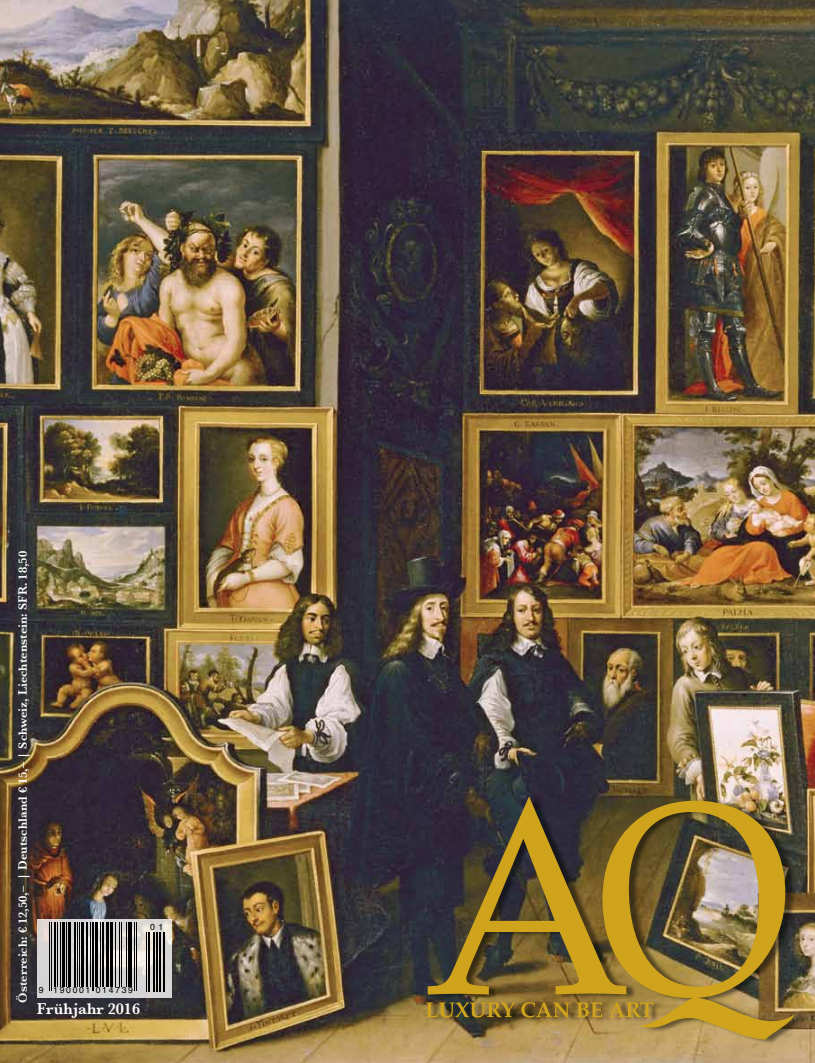
<style>
.page{position:relative;width:815px;height:1063px;background:#fff}
.page>*{position:absolute;margin:0;border:0;box-sizing:border-box;transform-origin:0 0}
.t1{font:600 16.25px "Baskerville";color:#fff}
.t2{font:600 12.5px "Baskerville";color:#fff}
.t3{font:8.75px "Helvetica";letter-spacing:.185em;color:#000}
</style>
<div class="page">
<img style="left:0;top:0;width:815px;height:1063px">
<svg style="left:37px;top:919px;width:135px;height:79px;background:#d2d0cf"></svg>
<hr style="left:49px;top:922px;width:1px;height:69px;background:#000">
<hr style="left:51px;top:922px;width:1px;height:69px;background:#000">
<hr style="left:54px;top:922px;width:2px;height:65px;background:#000">
<hr style="left:57px;top:922px;width:1px;height:65px;background:#000">
<hr style="left:60px;top:922px;width:1px;height:65px;background:#000">
<hr style="left:62px;top:922px;width:3px;height:65px;background:#000">
<hr style="left:66px;top:922px;width:1px;height:65px;background:#000">
<hr style="left:69px;top:922px;width:2px;height:65px;background:#000">
<hr style="left:74px;top:922px;width:2px;height:65px;background:#000">
<hr style="left:77px;top:922px;width:1px;height:65px;background:#000">
<hr style="left:79px;top:922px;width:1px;height:65px;background:#000">
<hr style="left:81px;top:922px;width:3px;height:65px;background:#000">
<hr style="left:86px;top:922px;width:2px;height:65px;background:#000">
<hr style="left:90px;top:922px;width:1px;height:65px;background:#000">
<hr style="left:92px;top:922px;width:1px;height:69px;background:#000">
<hr style="left:94px;top:922px;width:1px;height:69px;background:#000">
<hr style="left:95px;top:922px;width:3px;height:65px;background:#000">
<hr style="left:100px;top:922px;width:1px;height:65px;background:#000">
<hr style="left:102px;top:922px;width:2px;height:65px;background:#000">
<hr style="left:106px;top:922px;width:1px;height:65px;background:#000">
<hr style="left:108px;top:922px;width:1px;height:65px;background:#000">
<hr style="left:110px;top:922px;width:3px;height:65px;background:#000">
<hr style="left:115px;top:922px;width:1px;height:65px;background:#000">
<hr style="left:119px;top:922px;width:1px;height:65px;background:#000">
<hr style="left:121px;top:922px;width:1px;height:65px;background:#000">
<hr style="left:126px;top:922px;width:1px;height:65px;background:#000">
<hr style="left:128px;top:922px;width:3px;height:65px;background:#000">
<hr style="left:132px;top:922px;width:1px;height:65px;background:#000">
<hr style="left:134px;top:922px;width:1px;height:69px;background:#000">
<hr style="left:136px;top:922px;width:1px;height:69px;background:#000">
<hr style="left:146px;top:932px;width:1px;height:59px;background:#000">
<hr style="left:148px;top:932px;width:2px;height:59px;background:#000">
<hr style="left:153px;top:932px;width:2px;height:59px;background:#000">
<hr style="left:156px;top:932px;width:1px;height:59px;background:#000">
<hr style="left:157px;top:932px;width:1px;height:59px;background:#000">
<hr style="left:159px;top:932px;width:2px;height:59px;background:#000">
<hr style="left:163px;top:932px;width:2px;height:59px;background:#000">
<div style="left:429px;top:794px;width:376px;height:250px;background:#000;opacity:.48"></div>
<img style="left:428px;top:796px;width:367px;height:244px">
<svg style="left:426px;top:1002px;width:89px;height:15px"></svg>
<svg style="left:521px;top:1002px;width:49px;height:15px"></svg>
<svg style="left:577px;top:1002px;width:25px;height:15px"></svg>
<svg style="left:609px;top:1002px;width:45px;height:15px"></svg>
<p class="t2" style="left:16px;top:1003px;width:453px;rotate:-90deg">Österreich: ¤ 12,50,– | Deutschland ¤ 15,– | Schweiz, Liechtenstein: SFR. 18,50</p>
<p class="t3" style="left:39px;top:983px;width:96px">9 190001 014739</p>
<h1 class="t1" style="left:37px;top:1000px;width:105px">Frühjahr 2016</h1>
<p class="t3" style="left:150px;top:920px;width:15px">0 1</p>
</div>
